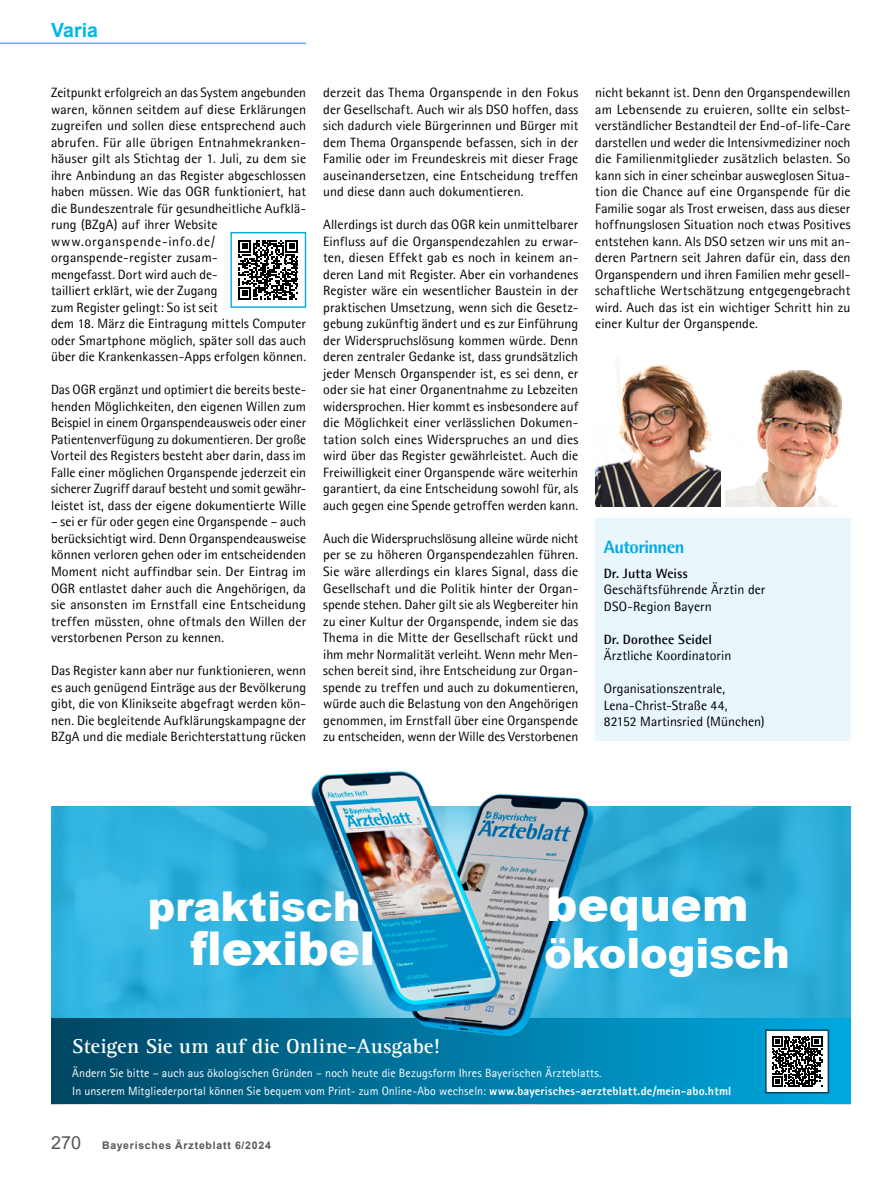
<style>
.page{position:relative;width:893px;height:1191px;background:#fff}
.page>*{position:absolute;margin:0;border:0;box-sizing:border-box;transform-origin:0 0}
.t1{font:900 46.5px "Arial";color:#fff}
.t2{font:900 41.7px "Arial";color:#fff}
.t3{font:900 41.1px "Arial";color:#fff}
.t4{font:700 21px "Agfa Rotis Serif";letter-spacing:.005em;color:#fff}
.t5{font:700 19.5px "Arial";color:#00b8e6}
.t6{font:800 18px "Agfa Rotis Semisans";letter-spacing:-.035em;color:#00a9e0}
.t7{font:13.5px/16.5px "Agfa Rotis Semisans";letter-spacing:.005em;color:#000;text-align:justify}
.t8{font:700 13.5px "Agfa Rotis Semisans";letter-spacing:.005em;color:#000}
.t9{font:12px/18px "Agfa Rotis Sans Serif";letter-spacing:.01em;color:#fff}
.t10{font:700 10.5px "Arial";letter-spacing:.075em;color:#575654}
.s1{font-weight:800}
.s2{font-weight:400;font-size:18px}
</style>
<div class="page">
<hr style="left:0;top:43px;width:306px;height:1px;background:#44c1ea">
<div style="left:595px;top:519px;width:255px;height:222px;background:#e9f7fd"></div>
<img style="left:595px;top:357px;width:126px;height:149px">
<img style="left:725px;top:371px;width:117px;height:135px">
<svg style="left:238px;top:240px;width:60px;height:60px"></svg>
<div style="left:230px;top:232px;width:76px;height:76px;border:1px solid #00a9e0"></div>
<svg style="left:51px;top:806px;width:799px;height:213px;background:#2dafda"></svg>
<div style="left:51px;top:1019px;width:799px;height:85px;background:linear-gradient(to right,#004765,#00a8df)"></div>
<img style="left:292px;top:771px;width:318px;height:274px">
<div style="left:766px;top:1030px;width:62px;height:62px;background:#fff"></div>
<svg style="left:772px;top:1036px;width:50px;height:50px"></svg>
<div style="left:765px;top:1029px;width:64px;height:64px;border:2px solid #004663"></div>
<h3 class="t5" style="left:51px;top:16px;width:49px">Varia</h3>
<p class="t7" style="left:51px;top:84px;width:257px;text-align:left">Zeitpunkt erfolgreich an das System angebunden waren, können seitdem auf diese Erklärungen zugreifen und sollen diese entsprechend auch abrufen. Für alle übrigen Entnahmekranken&shy;häuser gilt als Stichtag der 1. Juli, zu dem sie ihre Anbindung an das Register abgeschlossen haben müssen. Wie das OGR funktioniert, hat die Bundeszentrale für gesundheitliche Aufklä&shy;rung (BZgA) auf ihrer Website www.organspende-info.de/ organspende-register zusam-<br>mengefasst. Dort wird auch de-<br>tailliert erklärt, wie der Zugang<br>zum Register gelingt: So ist seit<br>dem 18. März die Eintragung mittels Computer oder Smartphone möglich, später soll das auch über die Krankenkassen-Apps erfolgen können.</p>
<p class="t7" style="left:51px;top:381px;width:257px">Das OGR ergänzt und optimiert die bereits beste&shy;henden Möglichkeiten, den eigenen Willen zum Beispiel in einem Organspendeausweis oder einer Patientenverfügung zu dokumentieren. Der große Vorteil des Registers besteht aber darin, dass im Falle einer möglichen Organspende jederzeit ein sicherer Zugriff darauf besteht und somit gewähr&shy;leistet ist, dass der eigene dokumentierte Wille</p>
<p class="t7" style="left:51px;top:513px;width:257px">– sei er für oder gegen eine Organspende – auch berücksichtigt wird. Denn Organspendeausweise können verloren gehen oder im entscheidenden Moment nicht auffindbar sein. Der Eintrag im OGR entlastet daher auch die Angehörigen, da sie ansonsten im Ernstfall eine Entscheidung treffen müssten, ohne oftmals den Willen der verstorbenen Person zu kennen.</p>
<p class="t7" style="left:51px;top:662px;width:257px">Das Register kann aber nur funktionieren, wenn es auch genügend Einträge aus der Bevölkerung gibt, die von Klinikseite abgefragt werden kön&shy;nen. Die begleitende Aufklärungskampagne der BZgA und die mediale Berichterstattung rücken</p>
<p class="t7" style="left:323px;top:84px;width:257px">derzeit das Thema Organspende in den Fokus der Gesellschaft. Auch wir als DSO hoffen, dass sich dadurch viele Bürgerinnen und Bürger mit dem Thema Organspende befassen, sich in der Familie oder im Freundeskreis mit dieser Frage auseinandersetzen, eine Entscheidung treffen und diese dann auch dokumentieren.</p>
<p class="t7" style="left:323px;top:216px;width:257px">Allerdings ist durch das OGR kein unmittelbarer Einfluss auf die Organspendezahlen zu erwar&shy;ten, diesen Effekt gab es noch in keinem an&shy;deren Land mit Register. Aber ein vorhandenes Register wäre ein wesentlicher Baustein in der praktischen Umsetzung, wenn sich die Gesetz&shy;gebung zukünftig ändert und es zur Einführung der Widerspruchslösung kommen würde. Denn deren zentraler Gedanke ist, dass grundsätzlich jeder Mensch Organspender ist, es sei denn, er oder sie hat einer Organentnahme zu Lebzeiten widersprochen. Hier kommt es insbesondere auf die Möglichkeit einer verlässlichen Dokumen&shy;tation solch eines Widerspruches an und dies wird über das Register gewährleistet. Auch die Freiwilligkeit einer Organspende wäre weiterhin garantiert, da eine Entscheidung sowohl für, als auch gegen eine Spende getroffen werden kann.</p>
<p class="t7" style="left:323px;top:530px;width:257px">Auch die Widerspruchslösung alleine würde nicht per se zu höheren Organspendezahlen führen.<br>Sie wäre allerdings ein klares Signal, dass die Gesellschaft und die Politik hinter der Organ&shy;spende stehen. Daher gilt sie als Wegbereiter hin zu einer Kultur der Organspende, indem sie das Thema in die Mitte der Gesellschaft rückt und ihm mehr Normalität verleiht. Wenn mehr Men&shy;schen bereit sind, ihre Entscheidung zur Organ&shy;spende zu treffen und auch zu dokumentieren, würde auch die Belastung von den Angehörigen genommen, im Ernstfall über eine Organspende zu entscheiden, wenn der Wille des Verstorbenen</p>
<h3 class="t6" style="left:604px;top:535px;width:82px">Autorinnen</h3>
<p class="t7" style="left:595px;top:84px;width:257px">nicht bekannt ist. Denn den Organspendewillen am Lebensende zu eruieren, sollte ein selbst&shy;verständlicher Bestandteil der End-of-life-Care darstellen und weder die Intensivmediziner noch die Familienmitglieder zusätzlich belasten. So kann sich in einer scheinbar ausweglosen Situa&shy;tion die Chance auf eine Organspende für die Familie sogar als Trost erweisen, dass aus dieser hoffnungslosen Situation noch etwas Positives entstehen kann. Als DSO setzen wir uns mit an&shy;deren Partnern seit Jahren dafür ein, dass den Organspendern und ihren Familien mehr gesell&shy;schaftliche Wertschätzung entgegengebracht wird. Auch das ist ein wichtiger Schritt hin zu einer Kultur der Organspende.</p>
<p class="t8" style="left:604px;top:565px;width:86px">Dr. Jutta Weiss</p>
<p class="t7" style="left:604px;top:581px;width:163px">Geschäftsführende Ärztin der<br>DSO-Region Bayern</p>
<p class="t8" style="left:604px;top:631px;width:110px">Dr. Dorothee Seidel</p>
<p class="t7" style="left:604px;top:647px;width:129px">Ärztliche Koordinatorin</p>
<p class="t7" style="left:604px;top:680px;width:162px;text-align:left">Organisationszentrale,<br>Lena-Christ-Straße 44,<br>82152 Martinsried (München)</p>
<h3 class="t3" style="left:148px;top:876px;width:214px">praktisch</h3>
<h1 class="t1" style="left:547px;top:870px;width:203px">bequem</h1>
<h1 class="t1" style="left:191px;top:914px;width:186px">flexibel</h1>
<h2 class="t2" style="left:544px;top:923px;width:247px">ökologisch</h2>
<h3 class="t4" style="left:72px;top:1033px;width:369px">Steigen Sie um auf die Online-Ausgabe!</h3>
<p class="t9" style="left:72px;top:1064px;width:660px">Ändern Sie bitte – auch aus ökologischen Gründen – noch heute die Bezugsform Ihres Bayerischen Ärzteblatts.<br>In unserem Mitgliederportal können Sie bequem vom Print- zum Online-Abo wechseln: <span class="s1">www.bayerisches-aerzteblatt.de/mein-abo.html</span></p>
<p class="t10" style="left:51px;top:1137px;width:221px"><span class="s2">270</span> Bayerisches Ärzteblatt 6/2024</p>
</div>
